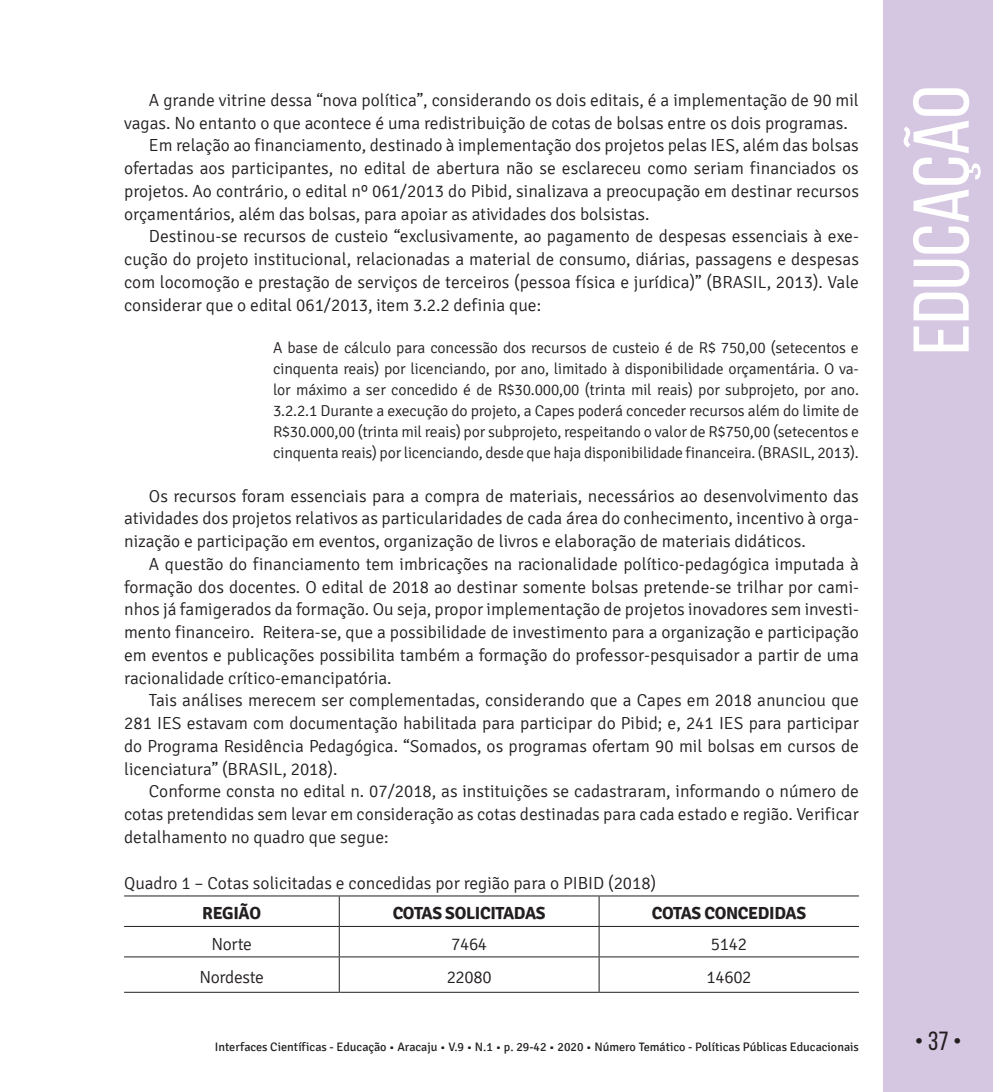
<style>
.page{position:relative;width:993px;height:1092px;background:#fff}
.page>*{position:absolute;margin:0;border:0;box-sizing:border-box;transform-origin:0 0}
.t1{font:78.75px "Bebas Neue";color:#fff;scale:1.09 1}
.t2{font:26.25px "Bebas Neue";color:#231f20}
.t3{font:300 17.5px/22.8px "Signika";color:#231f20;text-align:justify}
.t4{font:700 17.5px "Signika";letter-spacing:-.02em;color:#231f20}
.t5{font:300 17.5px "Signika";letter-spacing:-.02em;color:#231f20}
.t6{font:300 15.75px/21px "Signika";letter-spacing:-.01em;color:#231f20;text-align:justify}
.t7{font:12.25px "Signika";color:#231f20}
</style>
<div class="page">
<div style="left:883px;top:0;width:109px;height:1091px;background:#d5c6e1"></div>
<hr style="left:124px;top:895px;width:215px;height:1px;background:#231f20">
<hr style="left:339px;top:895px;width:260px;height:1px;background:#231f20">
<svg style="left:339px;top:896px;width:1px;height:29px"></svg>
<hr style="left:599px;top:895px;width:259px;height:1px;background:#231f20">
<svg style="left:598px;top:896px;width:1px;height:29px"></svg>
<hr style="left:124px;top:925px;width:215px;height:1px;background:#231f20">
<hr style="left:339px;top:925px;width:260px;height:1px;background:#231f20">
<hr style="left:339px;top:926px;width:1px;height:30px;background:#231f20">
<hr style="left:599px;top:925px;width:259px;height:1px;background:#231f20">
<hr style="left:598px;top:926px;width:1px;height:30px;background:#231f20">
<hr style="left:124px;top:956px;width:215px;height:1px;background:#231f20">
<hr style="left:339px;top:956px;width:260px;height:1px;background:#231f20">
<hr style="left:339px;top:957px;width:1px;height:34px;background:#231f20">
<hr style="left:599px;top:956px;width:259px;height:1px;background:#231f20">
<hr style="left:598px;top:957px;width:1px;height:34px;background:#231f20">
<hr style="left:124px;top:991px;width:215px;height:1px;background:#231f20">
<hr style="left:339px;top:991px;width:260px;height:1px;background:#231f20">
<hr style="left:599px;top:991px;width:259px;height:1px;background:#231f20">
<p class="t3" style="left:149px;top:89px;width:711px">A grande vitrine dessa “nova política”, considerando os dois editais, é a implementação de 90 mil</p>
<p class="t3" style="left:124px;top:112px;width:725px">vagas. No entanto o que acontece é uma redistribuição de cotas de bolsas entre os dois programas.</p>
<p class="t3" style="left:149px;top:134px;width:711px">Em relação ao financiamento, destinado à implementação dos projetos pelas IES, além das bolsas</p>
<p class="t3" style="left:124px;top:157px;width:736px">ofertadas aos participantes, no edital de abertura não se esclareceu como seriam financiados os</p>
<p class="t3" style="left:124px;top:180px;width:736px">projetos. Ao contrário, o edital nº 061/2013 do Pibid, sinalizava a preocupação em destinar recursos</p>
<p class="t3" style="left:124px;top:203px;width:527px">orçamentários, além das bolsas, para apoiar as atividades dos bolsistas.</p>
<p class="t3" style="left:149px;top:225px;width:711px">Destinou-se recursos de custeio “exclusivamente, ao pagamento de despesas essenciais à exe-</p>
<p class="t3" style="left:124px;top:248px;width:736px">cução do projeto institucional, relacionadas a material de consumo, diárias, passagens e despesas</p>
<p class="t3" style="left:124px;top:271px;width:736px">com locomoção e prestação de serviços de terceiros (pessoa física e jurídica)” (BRASIL, 2013). Vale</p>
<p class="t3" style="left:124px;top:294px;width:418px">considerar que o edital 061/2013, item 3.2.2 definia que:</p>
<p class="t6" style="left:273px;top:337px;width:587px">A base de cálculo para concessão dos recursos de custeio é de R$ 750,00 (setecentos e cinquenta reais) por licenciando, por ano, limitado à disponibilidade orçamentária. O va&shy;lor máximo a ser concedido é de R$30.000,00 (trinta mil reais) por subprojeto, por ano.<br>3.2.2.1 Durante a execução do projeto, a Capes poderá conceder recursos além do limite de R$30.000,00 (trinta mil reais) por subprojeto, respeitando o valor de R$750,00 (setecentos e cinquenta reais) por licenciando, desde que haja disponibilidade financeira. (BRASIL, 2013).</p>
<p class="t3" style="left:124px;top:484px;width:736px;text-indent:25px">Os recursos foram essenciais para a compra de materiais, necessários ao desenvolvimento das atividades dos projetos relativos as particularidades de cada área do conhecimento, incentivo à orga&shy;nização e participação em eventos, organização de livros e elaboração de materiais didáticos.</p>
<p class="t3" style="left:124px;top:553px;width:736px;text-indent:25px">A questão do financiamento tem imbricações na racionalidade político-pedagógica imputada à formação dos docentes. O edital de 2018 ao destinar somente bolsas pretende-se trilhar por cami&shy;nhos já famigerados da formação. Ou seja, propor implementação de projetos inovadores sem investi&shy;mento financeiro. Reitera-se, que a possibilidade de investimento para a organização e participação em eventos e publicações possibilita também a formação do professor-pesquisador a partir de uma racionalidade crítico-emancipatória.</p>
<p class="t3" style="left:124px;top:689px;width:736px;text-indent:25px">Tais análises merecem ser complementadas, considerando que a Capes em 2018 anunciou que 281 IES estavam com documentação habilitada para participar do Pibid; e, 241 IES para participar do Programa Residência Pedagógica. “Somados, os programas ofertam 90 mil bolsas em cursos de licenciatura” (BRASIL, 2018).</p>
<p class="t3" style="left:124px;top:780px;width:736px;text-indent:25px">Conforme consta no edital n. 07/2018, as instituições se cadastraram, informando o número de cotas pretendidas sem levar em consideração as cotas destinadas para cada estado e região. Verificar detalhamento no quadro que segue:</p>
<p class="t3" style="left:124px;top:871px;width:533px">Quadro 1 – Cotas solicitadas e concedidas por região para o PIBID (2018)</p>
<p class="t4" style="left:202px;top:902px;width:60px">REGIÃO</p>
<p class="t4" style="left:392px;top:902px;width:154px">COTAS SOLICITADAS</p>
<p class="t4" style="left:651px;top:902px;width:156px">COTAS CONCEDIDAS</p>
<p class="t3" style="left:211px;top:932px;width:42px">Norte</p>
<p class="t3" style="left:451px;top:932px;width:38px">7464</p>
<p class="t3" style="left:710px;top:932px;width:38px">5142</p>
<p class="t5" style="left:199px;top:967px;width:66px">Nordeste</p>
<p class="t3" style="left:446px;top:965px;width:46px">22080</p>
<p class="t3" style="left:706px;top:965px;width:46px">14602</p>
<h1 class="t1" style="left:898px;top:355px;width:248px;rotate:-90deg">EDUCAÇÃO</h1>
<p class="t7" style="left:215px;top:1040px;width:645px">Interfaces Científicas - Educação • Aracaju • V.9 • N.1 • p. 29-42 • 2020 • Número Temático - Políticas Públicas Educacionais</p>
<h2 class="t2" style="left:914px;top:1026px;width:48px">• 37 •</h2>
</div>
